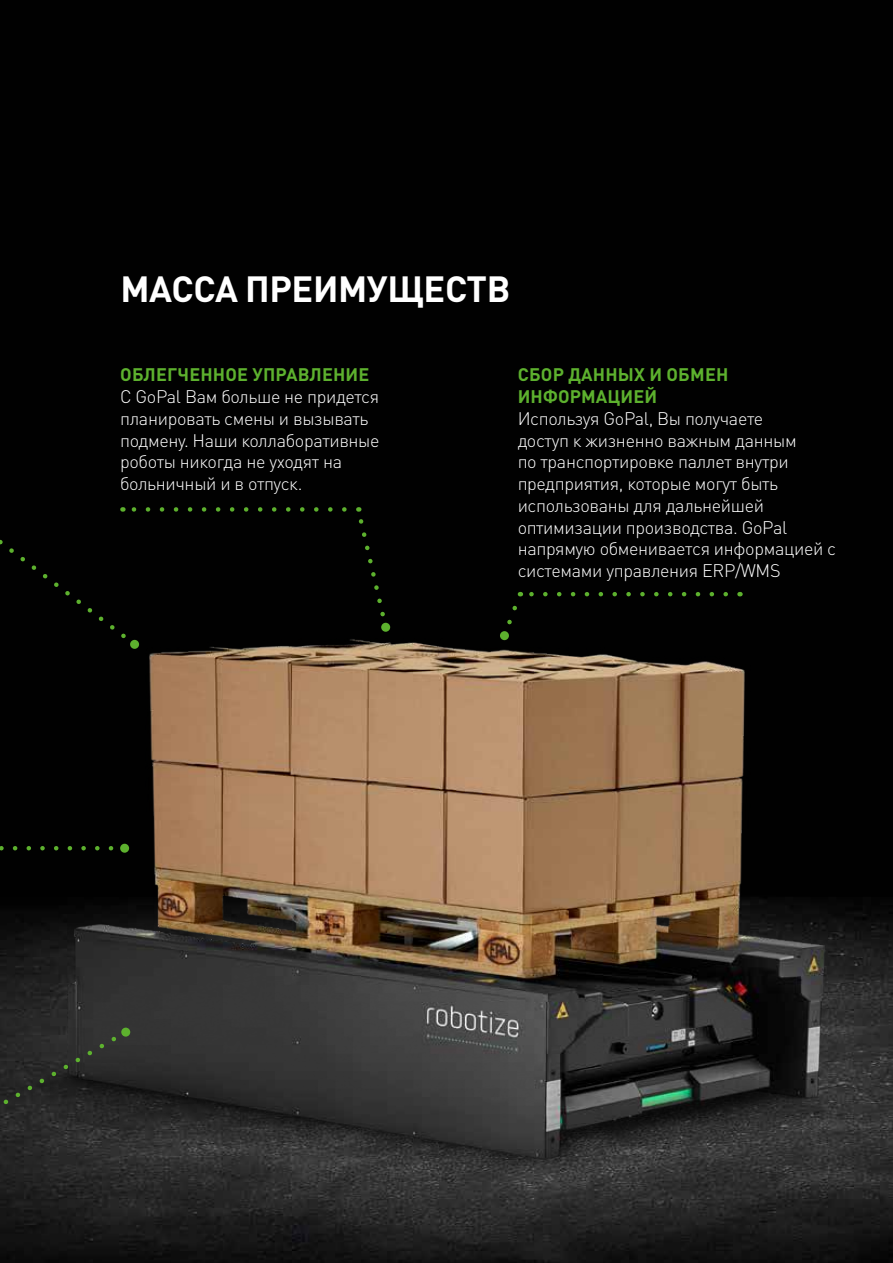
<style>
.page{position:relative;width:893px;height:1263px;background:#fff}
.page>*{position:absolute;margin:0;border:0;box-sizing:border-box;transform-origin:0 0}
.t1{font:700 36px "DIN Pro";letter-spacing:-.01em;color:#fff}
.t2{font:300 18px/21.8px "DIN Pro";letter-spacing:-.02em;color:#fff}
.t3{font:700 18px/21.8px "DIN Pro";letter-spacing:.01em;color:#5db12e}
</style>
<div class="page">
<img style="left:0;top:0;width:893px;height:1263px">
<img style="left:0;top:606px;width:878px;height:592px">
<div style="left:354px;top:507px;width:34px;height:112px;background:#010101"></div>
<div style="left:381px;top:623px;width:9px;height:9px;background:#5db12e;border-radius:50%"></div>
<svg style="left:527px;top:592px;width:199px;height:4px"></svg>
<svg style="left:501px;top:602px;width:20px;height:36px"></svg>
<div style="left:500px;top:631px;width:9px;height:9px;background:#5db12e;border-radius:50%"></div>
<svg style="left:0;top:846px;width:111px;height:4px"></svg>
<div style="left:120px;top:844px;width:9px;height:9px;background:#5db12e;border-radius:50%"></div>
<svg style="left:0;top:1033px;width:120px;height:98px;background:#282a28"></svg>
<div style="left:121px;top:1027px;width:9px;height:9px;background:#5db12e;border-radius:50%"></div>
<div style="left:0;top:507px;width:344px;height:140px;background:#010101"></div>
<div style="left:130px;top:640px;width:9px;height:9px;background:#5db12e;border-radius:50%"></div>
<h1 class="t1" style="left:120px;top:259px;width:392px">МАССА ПРЕИМУЩЕСТВ</h1>
<p class="t3" style="left:120px;top:362px;width:251px">ОБЛЕГЧЕННОЕ УПРАВЛЕНИЕ</p>
<p class="t2" style="left:120px;top:384px;width:261px">С GoPal Вам больше не придется планировать смены и вызывать подмену. Наши коллаборативные роботы никогда не уходят на больничный и в отпуск.</p>
<p class="t3" style="left:518px;top:362px;width:212px">СБОР ДАННЫХ И ОБМЕН<br>ИНФОРМАЦИЕЙ</p>
<p class="t2" style="left:518px;top:406px;width:320px">Используя GoPal, Вы получаете<br>доступ к жизненно важным данным<br>по транспортировке паллет внутри предприятия, которые могут быть использованы для дальнейшей оптимизации производства. GoPal напрямую обменивается информацией с системами управления ERP/WMS</p>
</div>
